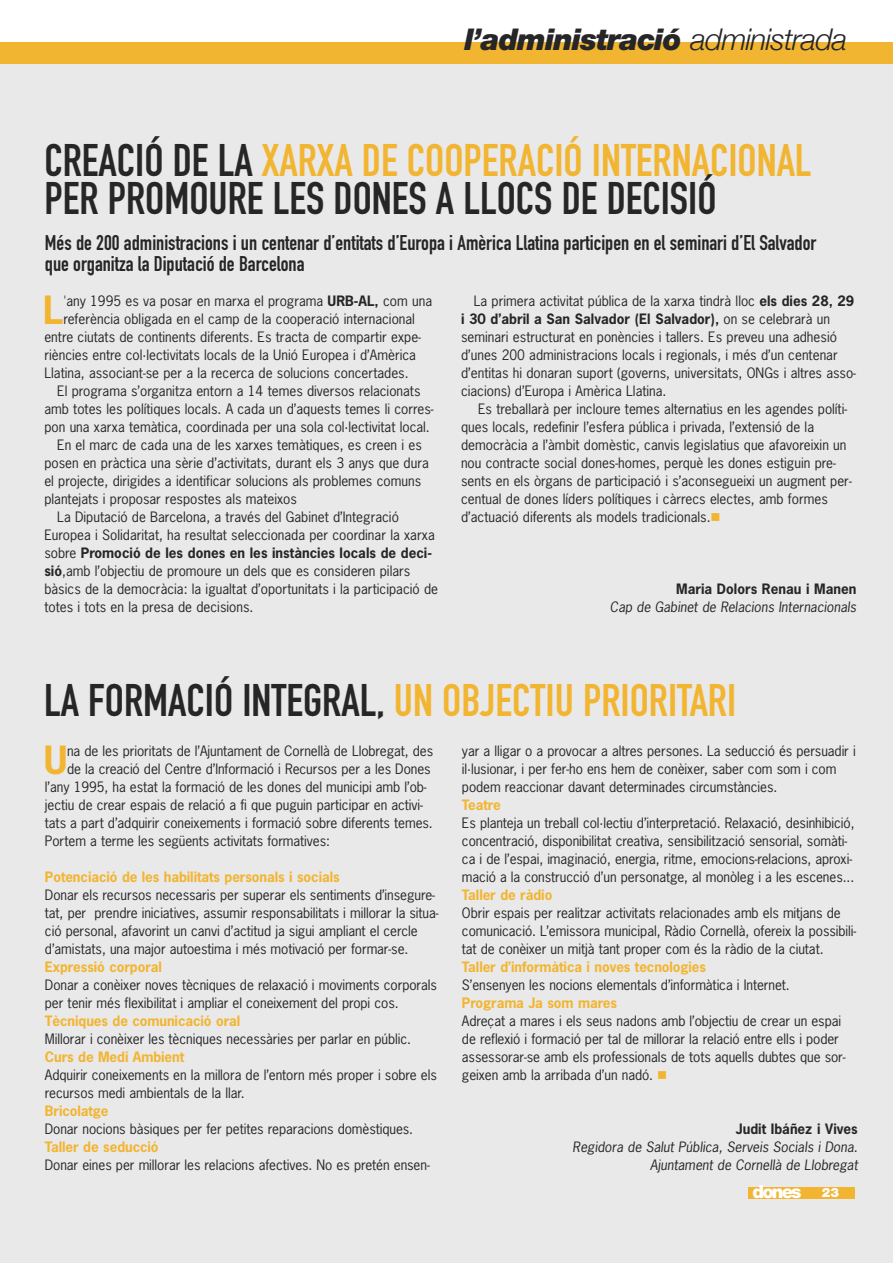
<style>
.page{position:relative;width:893px;height:1263px;background:#fff}
.page>*{position:absolute;margin:0;border:0;box-sizing:border-box;transform-origin:0 0}
.t1{font:45px/37.5px "DIN Engschrift";color:#272627}
.t2{font:45px "DIN Engschrift";color:#f2b531}
.t3{font:700 36.6px "News Gothic";color:#f2b531}
.t4{font:italic 900 30px "Helvetica Neue";letter-spacing:-.035em;color:#272627}
.t5{font:21px/21px "DIN Engschrift";color:#272627}
.t6{font:900 18px "Helvetica Neue";letter-spacing:-.1em;color:#fff}
.t7{font:13.5px/18px "News Gothic";letter-spacing:-.005em;color:#272627}
.t8{font:700 13.5px "News Gothic";letter-spacing:-.005em;color:#f2b531}
.t9{font:italic 13.5px/18px "News Gothic";color:#272627;text-align:right}
.t10{font:700 13.5px "News Gothic";color:#272627}
.s1{font-weight:300}
.s2{color:#f2b531}
.s3{font-weight:700}
.s4{font-weight:400}
.s5{color:#272627}
.s6{font-size:12.9px}
</style>
<div class="page">
<div style="left:0;top:52px;width:893px;height:1211px;background:#e9e9e9"></div>
<div style="left:0;top:42px;width:893px;height:22px;background:#f2b531"></div>
<div style="left:748px;top:1187px;width:106px;height:11px;background:#f2b531"></div>
<h3 class="t4" style="left:464px;top:28px;width:385px">l’administració <span class="s1">administrada</span></h3>
<h1 class="t1" style="left:44px;top:146px;width:769px">CREACIÓ DE LA <span class="s2">XARXA DE COOPERACIÓ INTERNACIONAL<br></span>PER PROMOURE LES DONES A LLOCS DE DECISIÓ</h1>
<h3 class="t5" style="left:45px;top:234px;width:773px">Més de 200 administracions i un centenar d’entitats d’Europa i Amèrica Llatina participen en el seminari d’El Salvador que organitza la Diputació de Barcelona</h3>
<h2 class="t3" style="left:43px;top:290px;width:22px">L</h2>
<p class="t7" style="left:63px;top:292px;width:370px">'any 1995 es va posar en marxa el programa <span class="s3">URB-AL,</span> com una</p>
<p class="t7" style="left:461px;top:292px;width:396px;text-indent:13px">La primera activitat pública de la xarxa tindrà lloc <span class="s3">els dies 28, 29 i 30 d’abril a San Salvador (El Salvador),</span> on se celebrarà un seminari estructurat en ponències i tallers. Es preveu una adhesió d’unes 200 administracions locals i regionals, i més d’un centenar d’entitas hi donaran suport (governs, universitats, ONGs i altres asso&shy;ciacions) d’Europa i Amèrica Llatina.</p>
<p class="t7" style="left:461px;top:400px;width:392px;text-indent:17px">Es treballarà per incloure temes alternatius en les agendes políti&shy;ques locals, redefinir l’esfera pública i privada, l’extensió de la democràcia a l’àmbit domèstic, canvis legislatius que afavoreixin un nou contracte social dones-homes, perquè les dones estiguin pre&shy;sents en els òrgans de participació i s’aconsegueixi un augment per&shy;centual de dones líders polítiques i càrrecs electes, amb formes d’actuació diferents als models tradicionals.<span class="s2">■</span></p>
<p class="t7" style="left:63px;top:310px;width:353px">referència obligada en el camp de la cooperació internacional</p>
<p class="t7" style="left:44px;top:328px;width:378px">entre ciutats de continents diferents. Es tracta de compartir expe-</p>
<p class="t7" style="left:44px;top:346px;width:373px">riències entre col·lectivitats locals de la Unió Europea i d’Amèrica</p>
<p class="t7" style="left:44px;top:364px;width:366px">Llatina, associant-se per a la recerca de solucions concertades.</p>
<p class="t7" style="left:57px;top:382px;width:365px">El programa s’organitza entorn a 14 temes diversos relacionats</p>
<p class="t7" style="left:44px;top:400px;width:391px">amb totes les polítiques locals. A cada un d’aquests temes li corres-</p>
<p class="t7" style="left:44px;top:418px;width:387px">pon una xarxa temàtica, coordinada per una sola col·lectivitat local.</p>
<p class="t7" style="left:57px;top:436px;width:366px">En el marc de cada una de les xarxes temàtiques, es creen i es</p>
<p class="t7" style="left:44px;top:454px;width:386px">posen en pràctica una sèrie d’activitats, durant els 3 anys que dura</p>
<p class="t7" style="left:44px;top:472px;width:378px">el projecte, dirigides a identificar solucions als problemes comuns</p>
<p class="t7" style="left:44px;top:490px;width:254px">plantejats i proposar respostes als mateixos</p>
<p class="t7" style="left:57px;top:508px;width:343px">La Diputació de Barcelona, a través del Gabinet d’Integració</p>
<p class="t7" style="left:44px;top:526px;width:392px">Europea i Solidaritat, ha resultat seleccionada per coordinar la xarxa</p>
<p class="t10" style="left:44px;top:545px;width:389px"><span class="s4">sobre</span> Promoció de les dones en les instàncies locals de deci-</p>
<p class="t7" style="left:44px;top:562px;width:367px"><span class="s3">sió</span>,amb l’objectiu de promoure un dels que es consideren pilars</p>
<p class="t7" style="left:44px;top:580px;width:395px">bàsics de la democràcia: la igualtat d’oportunitats i la participació de</p>
<p class="t7" style="left:44px;top:598px;width:211px">totes i tots en la presa de decisions.</p>
<p class="t10" style="left:676px;top:581px;width:182px">Maria Dolors Renau i Manen</p>
<p class="t9" style="left:610px;top:598px;width:248px">Cap de Gabinet de Relacions Internacionals</p>
<h1 class="t2" style="left:44px;top:684px;width:694px"><span class="s5">LA FORMACIÓ INTEGRAL,</span> UN OBJECTIU PRIORITARI</h1>
<h2 class="t3" style="left:44px;top:740px;width:25px">U</h2>
<p class="t7" style="left:67px;top:742px;width:368px">na de les prioritats de l’Ajuntament de Cornellà de Llobregat, des</p>
<p class="t7" style="left:67px;top:760px;width:365px">de la creació del Centre d’Informació i Recursos per a les Dones</p>
<p class="t7" style="left:45px;top:778px;width:383px">l’any 1995, ha estat la formació de les dones del municipi amb l’ob-</p>
<p class="t7" style="left:45px;top:796px;width:379px">jectiu de crear espais de relació a fi que puguin participar en activi-</p>
<p class="t7" style="left:45px;top:814px;width:389px">tats a part d’adquirir coneixements i formació sobre diferents temes.</p>
<p class="t7" style="left:45px;top:832px;width:287px">Portem a terme les següents activitats formatives:</p>
<p class="t8" style="left:45px;top:869px;width:296px">Potenciació de les habilitats personals i socials</p>
<p class="t7" style="left:45px;top:886px;width:395px">Donar els recursos necessaris per superar els sentiments d’insegure&shy;tat, per prendre iniciatives, assumir responsabilitats i millorar la situa&shy;ció personal, afavorint un canvi d’actitud ja sigui ampliant el cercle d’amistats, una major autoestima i més motivació per formar-se.</p>
<p class="t8" style="left:45px;top:959px;width:119px">Expressió corporal</p>
<p class="t7" style="left:45px;top:976px;width:394px">Donar a conèixer noves tècniques de relaxació i moviments corporals per tenir més flexibilitat i ampliar el coneixement del propi cos.</p>
<p class="t8" style="left:45px;top:1013px;width:197px">Tècniques de comunicació oral</p>
<p class="t7" style="left:45px;top:1030px;width:368px">Millorar i conèixer les tècniques necessàries per parlar en públic.</p>
<p class="t8" style="left:45px;top:1049px;width:141px">Curs de Medi Ambient</p>
<p class="t7" style="left:45px;top:1066px;width:393px">Adquirir coneixements en la millora de l’entorn més proper i sobre els recursos medi ambientals de la llar.</p>
<p class="t8" style="left:45px;top:1103px;width:65px">Bricolatge</p>
<p class="t7" style="left:45px;top:1120px;width:370px">Donar nocions bàsiques per fer petites reparacions domèstiques.</p>
<p class="t8" style="left:45px;top:1139px;width:115px">Taller de seducció</p>
<p class="t7" style="left:45px;top:1156px;width:386px">Donar eines per millorar les relacions afectives. No es pretén ensen-</p>
<p class="t7" style="left:462px;top:742px;width:395px">yar a lligar o a provocar a altres persones. La seducció és persuadir i il·lusionar, i per fer-ho ens hem de conèixer, saber com som i com podem reaccionar davant determinades circumstàncies.</p>
<p class="t8" style="left:462px;top:797px;width:40px">Teatre</p>
<p class="t7" style="left:462px;top:814px;width:394px">Es planteja un treball col·lectiu d’interpretació. Relaxació, desinhibició, concentració, disponibilitat creativa, sensibilització sensorial, somàti&shy;ca i de l’espai, imaginació, energia, ritme, emocions-relacions, aproxi&shy;mació a la construcció d’un personatge, al monòleg i a les escenes...</p>
<p class="t8" style="left:462px;top:887px;width:92px">Taller de ràdio</p>
<p class="t7" style="left:462px;top:904px;width:396px">Obrir espais per realitzar activitats relacionades amb els mitjans de comunicació. L’emissora municipal, Ràdio Cornellà, ofereix la possibili&shy;tat de conèixer un mitjà tant proper com és la ràdio de la ciutat.</p>
<p class="t8" style="left:462px;top:959px;width:246px">Taller d’informàtica i noves tecnologies</p>
<p class="t7" style="left:462px;top:976px;width:329px">S’ensenyen les nocions elementals d’informàtica i Internet.</p>
<p class="t8" style="left:462px;top:995px;width:157px">Programa Ja som mares</p>
<p class="t7" style="left:462px;top:1012px;width:385px">Adreçat a mares i els seus nadons amb l’objectiu de crear un espai de reflexió i formació per tal de millorar la relació entre ells i poder assessorar-se amb els professionals de tots aquells dubtes que sor&shy;geixen amb la arribada d’un nadó. <span class="s2">■</span></p>
<p class="t10" style="left:736px;top:1121px;width:123px">Judit Ibáñez i Vives</p>
<p class="t9" style="left:573px;top:1138px;width:287px">Regidora de Salut Pública, Serveis Socials i Dona.<br>Ajuntament de Cornellà de Llobregat</p>
<h3 class="t6" style="left:752px;top:1185px;width:88px">dones <span class="s6">23</span></h3>
</div>
